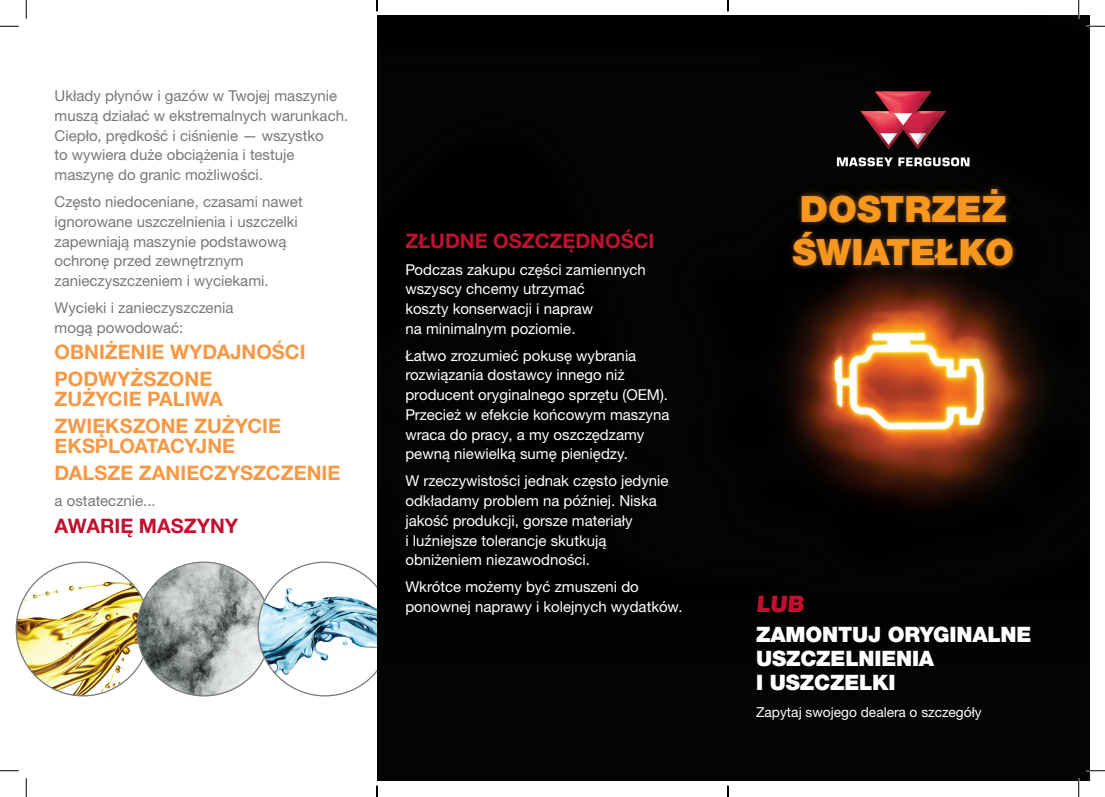
<style>
.page{position:relative;width:1105px;height:797px;background:#fff}
.page>*{position:absolute;margin:0;border:0;box-sizing:border-box;transform-origin:0 0}
.t1{font:900 36.25px/43.5px "Helvetica Neue LTW1 G";color:#f7971d}
.t2{font:900 22.75px "Helvetica Neue LTW1 G";color:#c3102f}
.t3{font:900 21.25px/23.8px "Helvetica Neue LTW1 G";letter-spacing:-.01em;color:#fff}
.t4{font:700 20px/26.9px "Helvetica Neue LTW1 G";color:#f79845}
.t5{font:700 20px "Helvetica Neue LTW1 G";color:#c3102f}
.t6{font:15px/19.8px "Helvetica Neue LTW1 G";color:#fff}
.t7{font:15px/19.8px "Helvetica Neue LTW1 G";color:#777877}
.t8{font:13.75px "Helvetica Neue LTW1 G";color:#fff}
</style>
<div class="page">
<img style="left:16px;top:562px;width:134px;height:134px;border-radius:67px">
<img style="left:137px;top:562px;width:134px;height:134px;border-radius:67px">
<img style="left:258px;top:562px;width:134px;height:134px;border-radius:67px">
<div style="left:377px;top:16px;width:712px;height:765px;background:#040503"></div>
<img style="left:787px;top:16px;width:293px;height:490px">
<div style="left:787px;top:182px;width:232px;height:90px;background:#f79845;opacity:.5"></div>
<svg style="left:837px;top:157px;width:132px;height:9px"></svg>
<svg style="left:860px;top:91px;width:86px;height:58px"></svg>
<img style="left:880px;top:133px;width:17px;height:12px">
<img style="left:909px;top:133px;width:17px;height:12px">
<svg style="left:0;top:25px;width:19px;height:2px"></svg>
<svg style="left:1086px;top:25px;width:19px;height:2px"></svg>
<svg style="left:0;top:770px;width:19px;height:1px"></svg>
<svg style="left:1086px;top:770px;width:19px;height:1px"></svg>
<svg style="left:25px;top:0;width:2px;height:19px"></svg>
<svg style="left:25px;top:778px;width:2px;height:19px"></svg>
<svg style="left:1078px;top:0;width:1px;height:19px"></svg>
<svg style="left:1078px;top:778px;width:1px;height:19px"></svg>
<svg style="left:376px;top:0;width:2px;height:11px"></svg>
<svg style="left:376px;top:785px;width:2px;height:12px"></svg>
<svg style="left:727px;top:0;width:2px;height:11px"></svg>
<svg style="left:727px;top:785px;width:2px;height:12px"></svg>
<p class="t7" style="left:55px;top:86px;width:295px">Układy płynów i gazów w Twojej maszynie muszą działać w ekstremalnych warunkach.<br>Ciepło, prędkość i ciśnienie — wszystko<br>to wywiera duże obciążenia i testuje maszynę do granic możliwości.</p>
<p class="t7" style="left:55px;top:192px;width:250px">Często niedoceniane, czasami nawet ignorowane uszczelnienia i uszczelki zapewniają maszynie podstawową ochronę przed zewnętrznym zanieczyszczeniem i wyciekami.</p>
<p class="t7" style="left:55px;top:297px;width:180px">Wycieki i zanieczyszczenia mogą powodować:</p>
<h3 class="t4" style="left:55px;top:339px;width:252px">OBNIŻENIE WYDAJNOŚCI<br>PODWYŻSZONE</h3>
<h3 class="t4" style="left:55px;top:385px;width:228px">ZUŻYCIE PALIWA<br>ZWIĘKSZONE ZUŻYCIE</h3>
<h3 class="t4" style="left:55px;top:432px;width:287px">EKSPLOATACYJNE<br>DALSZE ZANIECZYSZCZENIE</h3>
<p class="t7" style="left:55px;top:491px;width:103px">a ostatecznie...</p>
<h3 class="t5" style="left:55px;top:513px;width:185px">AWARIĘ MASZYNY</h3>
<h3 class="t5" style="left:405px;top:228px;width:250px">ZŁUDNE OSZCZĘDNOŚCI</h3>
<p class="t6" style="left:405px;top:259px;width:242px">Podczas zakupu części zamiennych wszyscy chcemy utrzymać<br>koszty konserwacji i napraw<br>na minimalnym poziomie.</p>
<p class="t6" style="left:405px;top:345px;width:266px">Łatwo zrozumieć pokusę wybrania rozwiązania dostawcy innego niż producent oryginalnego sprzętu (OEM).<br>Przecież w efekcie końcowym maszyna wraca do pracy, a my oszczędzamy pewną niewielką sumę pieniędzy.</p>
<p class="t6" style="left:405px;top:471px;width:265px">W rzeczywistości jednak często jedynie odkładamy problem na później. Niska jakość produkcji, gorsze materiały<br>i luźniejsze tolerancje skutkują obniżeniem niezawodności.</p>
<p class="t6" style="left:405px;top:577px;width:279px">Wkrótce możemy być zmuszeni do ponownej naprawy i kolejnych wydatków.</p>
<h1 class="t1" style="left:792px;top:187px;width:223px">DOSTRZEŻ<br>ŚWIATEŁKO</h1>
<h2 class="t2" style="left:756px;top:589px;width:52px">LUB</h2>
<h3 class="t3" style="left:756px;top:623px;width:277px">ZAMONTUJ ORYGINALNE<br>USZCZELNIENIA<br>I USZCZELKI</h3>
<p class="t8" style="left:756px;top:703px;width:227px">Zapytaj swojego dealera o szczegóły</p>
</div>
